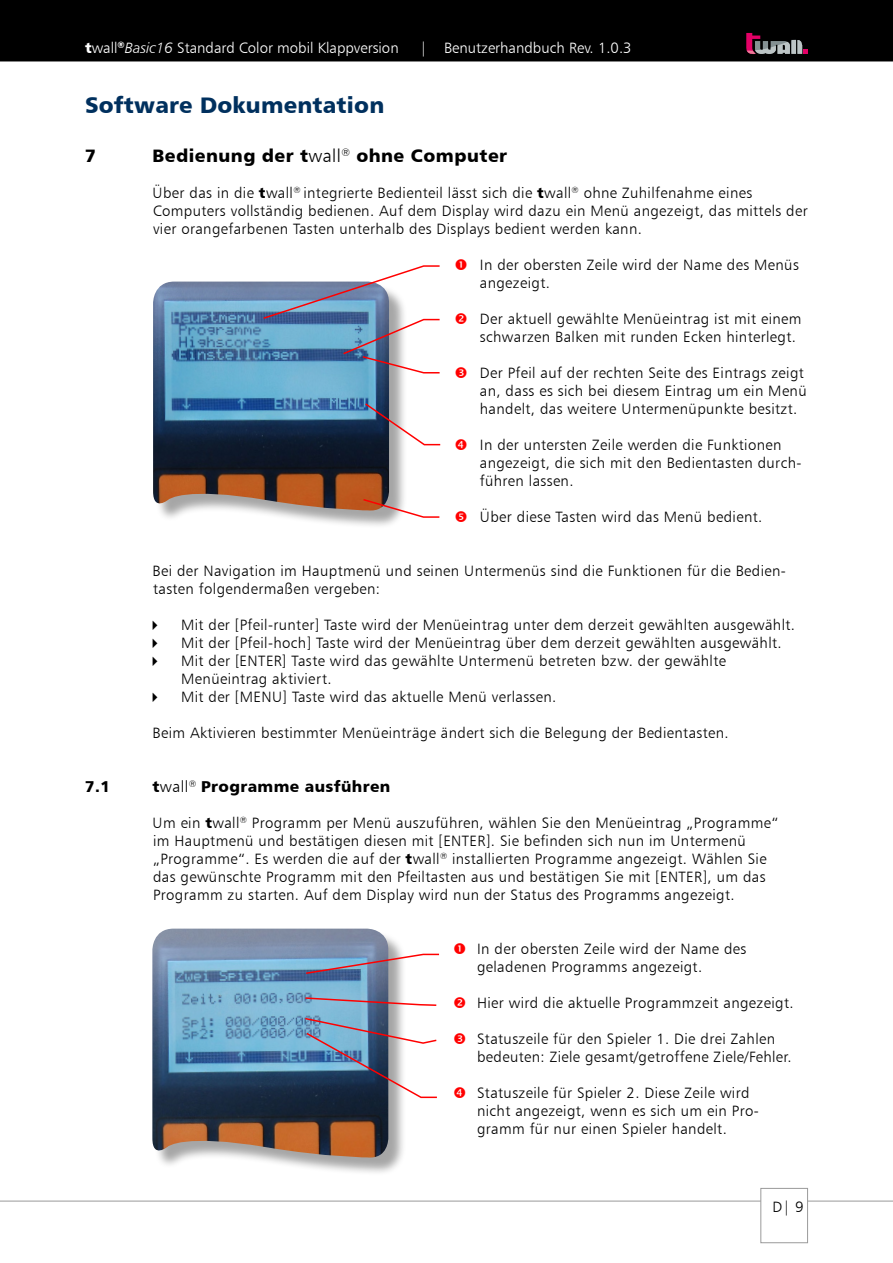
<style>
.page{position:relative;width:893px;height:1263px;background:#fff}
.page>*{position:absolute;margin:0;border:0;box-sizing:border-box;transform-origin:0 0}
.t1{font:22.5px "Humanist 777 BT Black B";letter-spacing:.01em;color:#00305e}
.t2{font:18px "Humanist 777 BT Black B";letter-spacing:.025em;color:#000}
.t3{font:15.75px "Humanist 777 BT Black B";letter-spacing:.025em;color:#000}
.t4{font:15px/18px "Humanist 777 BT Light B";letter-spacing:.025em;color:#000}
.t5{font:15px "Humanist 777 BT Light B";color:#fff}
.s1{font-family:"Humanist 777 BT Black B"}
.s2{font-family:"Humanist 777 BT Light Italic B"}
.s3{font-family:"Humanist 777 BT Light B"}
</style>
<div class="page">
<div style="left:0;top:0;width:893px;height:61px;background:#000"></div>
<hr style="left:0;top:1201px;width:893px;height:1px;background:#9a9a9a">
<div style="left:760px;top:1188px;width:48px;height:55px;background:#fff;border:1px solid #9a9a9a"></div>
<svg style="left:746px;top:33px;width:62px;height:21px"></svg>
<div style="left:155px;top:284px;width:253px;height:245px;background:#000;opacity:.35"></div>
<img style="left:153px;top:282px;width:236px;height:230px">
<svg style="left:262px;top:265px;width:178px;height:109px"></svg>
<svg style="left:364px;top:402px;width:77px;height:44px"></svg>
<svg style="left:362px;top:498px;width:78px;height:20px"></svg>
<div style="left:154px;top:931px;width:253px;height:245px;background:#000;opacity:.35"></div>
<img style="left:152px;top:929px;width:236px;height:230px">
<svg style="left:304px;top:953px;width:136px;height:22px"></svg>
<svg style="left:304px;top:996px;width:133px;height:11px"></svg>
<svg style="left:304px;top:1017px;width:133px;height:82px"></svg>
<p class="t5" style="left:85px;top:39px;width:315px"><span class="s1">t</span>wall<sup>®</sup><span class="s2">Basic16</span> Standard Color mobil Klappversion</p>
<p class="t5" style="left:420px;top:39px;width:213px">| Benutzerhandbuch Rev. 1.0.3</p>
<h1 class="t1" style="left:85px;top:91px;width:301px">Software Dokumentation</h1>
<p class="t2" style="left:85px;top:144px;width:13px">7</p>
<p class="t2" style="left:153px;top:144px;width:356px">Bedienung der t<span class="s3">wall</span><sup>®</sup> ohne Computer</p>
<p class="t4" style="left:153px;top:184px;width:657px">Über das in die <span class="s1">t</span>wall<sup>®</sup> integrierte Bedienteil lässt sich die <span class="s1">t</span>wall<sup>®</sup> ohne Zuhilfenahme eines<br>Computers vollständig bedienen. Auf dem Display wird dazu ein Menü angezeigt, das mittels der vier orangefarbenen Tasten unterhalb des Displays bedient werden kann.</p>
<p class="t4" style="left:480px;top:256px;width:320px">In der obersten Zeile wird der Name des Menüs angezeigt.</p>
<p class="t4" style="left:480px;top:310px;width:323px">Der aktuell gewählte Menüeintrag ist mit einem schwarzen Balken mit runden Ecken hinterlegt.</p>
<p class="t4" style="left:480px;top:364px;width:328px">Der Pfeil auf der rechten Seite des Eintrags zeigt an, dass es sich bei diesem Eintrag um ein Menü handelt, das weitere Untermenüpunkte besitzt.</p>
<p class="t4" style="left:480px;top:436px;width:323px">In der untersten Zeile werden die Funktionen angezeigt, die sich mit den Bedientasten durch&shy;führen lassen.</p>
<p class="t4" style="left:480px;top:508px;width:284px">Über diese Tasten wird das Menü bedient.</p>
<p class="t4" style="left:153px;top:562px;width:635px">Bei der Navigation im Hauptmenü und seinen Untermenüs sind die Funktionen für die Bedien&shy;tasten folgendermaßen vergeben:</p>
<p class="t4" style="left:181px;top:616px;width:615px">Mit der [Pfeil-runter] Taste wird der Menüeintrag unter dem derzeit gewählten ausgewählt.<br>Mit der [Pfeil-hoch] Taste wird der Menüeintrag über dem derzeit gewählten ausgewählt.<br>Mit der [ENTER] Taste wird das gewählte Untermenü betreten bzw. der gewählte Menüeintrag aktiviert.<br>Mit der [MENU] Taste wird das aktuelle Menü verlassen.</p>
<p class="t4" style="left:153px;top:724px;width:578px">Beim Aktivieren bestimmter Menüeinträge ändert sich die Belegung der Bedientasten.</p>
<p class="t3" style="left:85px;top:776px;width:27px">7.1</p>
<p class="t3" style="left:153px;top:776px;width:239px">t<span class="s3">wall</span><sup>®</sup> Programme ausführen</p>
<p class="t4" style="left:153px;top:814px;width:627px">Um ein <span class="s1">t</span>wall<sup>®</sup> Programm per Menü auszuführen, wählen Sie den Menüeintrag „Programme“ im Hauptmenü und bestätigen diesen mit [ENTER]. Sie befinden sich nun im Untermenü „Programme“. Es werden die auf der <span class="s1">t</span>wall<sup>®</sup> installierten Programme angezeigt. Wählen Sie das gewünschte Programm mit den Pfeiltasten aus und bestätigen Sie mit [ENTER], um das Programm zu starten. Auf dem Display wird nun der Status des Programms angezeigt.</p>
<p class="t4" style="left:477px;top:940px;width:271px">In der obersten Zeile wird der Name des geladenen Programms angezeigt.</p>
<p class="t4" style="left:477px;top:994px;width:318px">Hier wird die aktuelle Programmzeit angezeigt.</p>
<p class="t4" style="left:477px;top:1030px;width:316px">Statuszeile für den Spieler 1. Die drei Zahlen bedeuten: Ziele gesamt/getroffene Ziele/Fehler.</p>
<p class="t4" style="left:477px;top:1084px;width:283px">Statuszeile für Spieler 2. Diese Zeile wird nicht angezeigt, wenn es sich um ein Pro&shy;gramm für nur einen Spieler handelt.</p>
<p class="t4" style="left:773px;top:1198px;width:33px">D| 9</p>
</div>
